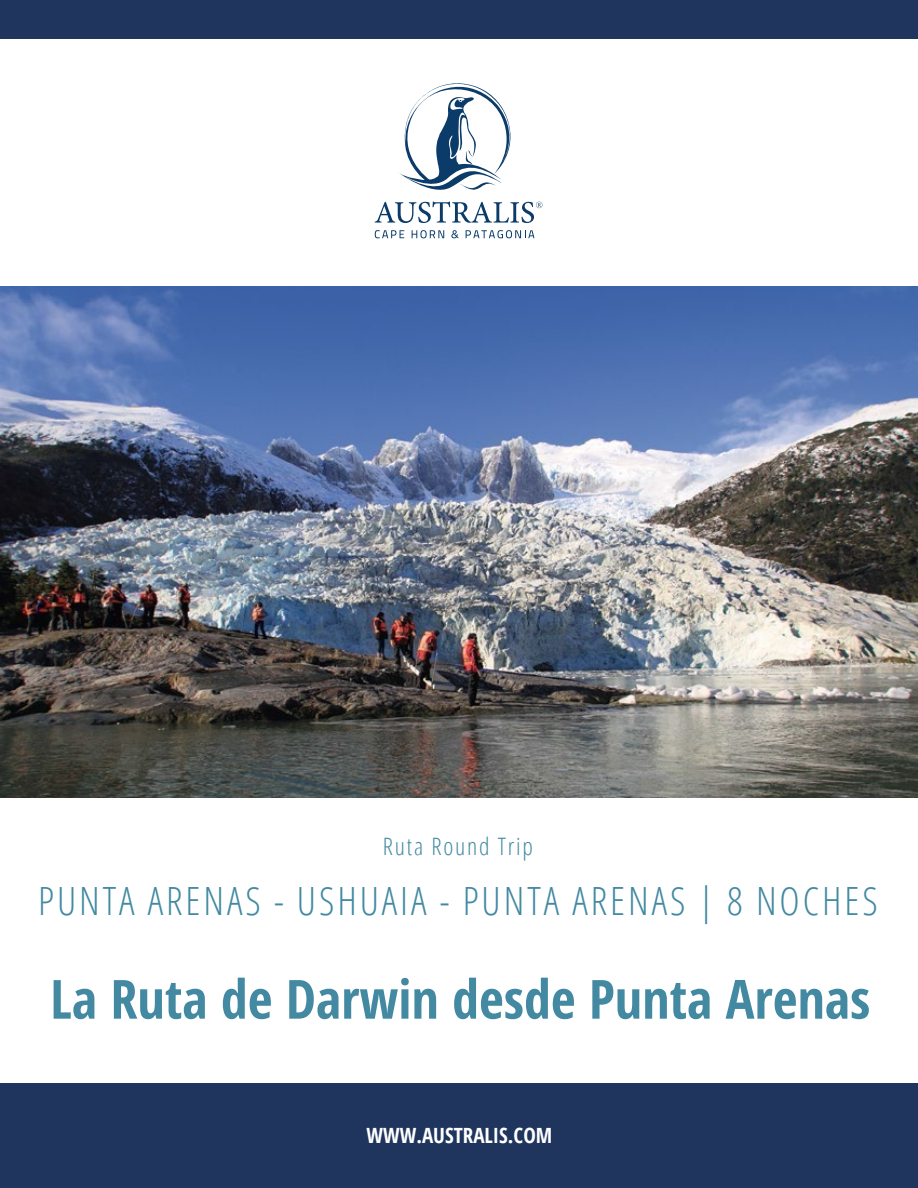
<style>
.page{position:relative;width:918px;height:1188px;background:#fff}
.page>*{position:absolute;margin:0;border:0;box-sizing:border-box;transform-origin:0 0}
.t1{font:700 condensed 54px "Open Sans";color:#4289a1}
.t2{font:300 condensed 38.85px "Open Sans";letter-spacing:.075em;color:#4289a1}
.t3{font:300 condensed 24px "Open Sans";letter-spacing:.075em;color:#4289a1}
.t4{font:700 condensed 21px "Open Sans";color:#fff}
</style>
<div class="page">
<div style="left:0;top:1083px;width:918px;height:105px;background:#1f355e"></div>
<svg style="left:375px;top:230px;width:29px;height:8px"></svg>
<svg style="left:412px;top:230px;width:32px;height:8px"></svg>
<svg style="left:451px;top:230px;width:8px;height:8px"></svg>
<svg style="left:466px;top:230px;width:69px;height:8px"></svg>
<svg style="left:375px;top:83px;width:167px;height:140px"></svg>
<img style="left:0;top:286px;width:918px;height:512px">
<div style="left:0;top:0;width:918px;height:39px;background:#1f355e"></div>
<p class="t3" style="left:383px;top:830px;width:151px">Ruta Round Trip</p>
<p class="t2" style="left:38px;top:875px;width:841px">PUNTA ARENAS - USHUAIA - PUNTA ARENAS | 8 NOCHES</p>
<h1 class="t1" style="left:50px;top:961px;width:822px">La Ruta de Darwin desde Punta Arenas</h1>
<p class="t4" style="left:367px;top:1121px;width:187px">WWW.AUSTRALIS.COM</p>
</div>
